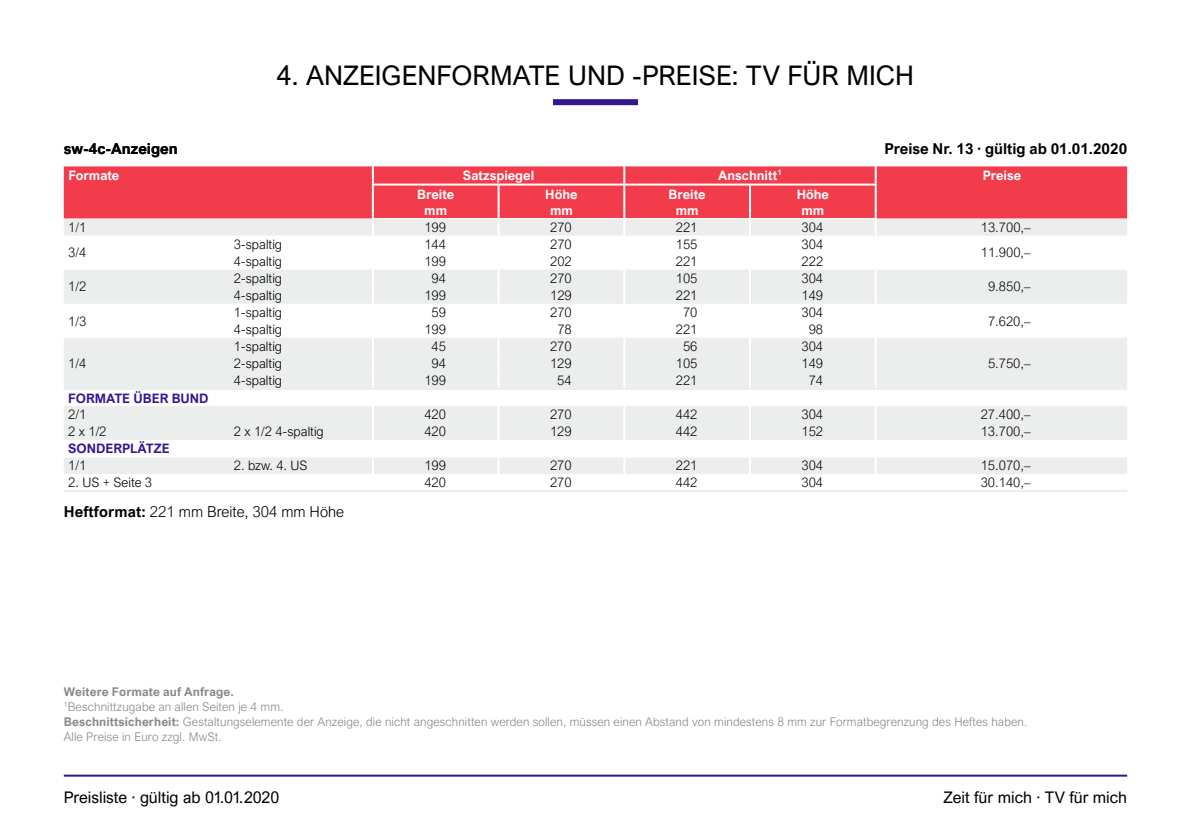
<style>
.page{position:relative;width:1191px;height:840px;background:#fff}
.page>*{position:absolute;margin:0;border:0;box-sizing:border-box;transform-origin:0 0}
.t1{font:27px "Arial Nova";color:#000}
.t2{font:16px "Arial Nova";color:#000}
.t3{font:700 15px "Arial Nova";color:#000}
.t4{font:300 15px "Arial Nova";color:#000}
.t5{font:300 13px "Arial Nova";color:#000}
.t6{font:700 13px/15.6px "Arial Nova";color:#fff;text-align:center}
.t7{font:700 13px "Arial Nova";color:#341692}
.t8{font:300 12px/15px "Arial Nova";letter-spacing:.01em;color:#87888a}
.s1{font-weight:700}
</style>
<div class="page">
<hr style="left:64px;top:774px;width:1063px;height:2px;background:#341692">
<div style="left:64px;top:166px;width:1063px;height:52px;background:#f23c4c"></div>
<svg style="left:372px;top:166px;width:2px;height:17px"></svg>
<svg style="left:623px;top:166px;width:2px;height:17px"></svg>
<svg style="left:874px;top:166px;width:2px;height:17px"></svg>
<hr style="left:372px;top:183px;width:126px;height:2px;background:#fff">
<hr style="left:372px;top:185px;width:2px;height:33px;background:#fff">
<hr style="left:498px;top:183px;width:126px;height:2px;background:#fff">
<hr style="left:497px;top:185px;width:2px;height:33px;background:#fff">
<hr style="left:624px;top:183px;width:126px;height:2px;background:#fff">
<hr style="left:623px;top:185px;width:2px;height:33px;background:#fff">
<hr style="left:750px;top:183px;width:126px;height:2px;background:#fff">
<hr style="left:749px;top:185px;width:2px;height:33px;background:#fff">
<hr style="left:874px;top:185px;width:2px;height:33px;background:#fff">
<svg style="left:64px;top:218px;width:1063px;height:256px"></svg>
<hr style="left:374px;top:218px;width:124px;height:1px;background:#fff">
<hr style="left:498px;top:218px;width:126px;height:1px;background:#fff">
<hr style="left:624px;top:218px;width:126px;height:1px;background:#fff">
<hr style="left:750px;top:218px;width:124px;height:1px;background:#fff">
<hr style="left:64px;top:456px;width:170px;height:1px;background:#fff">
<hr style="left:234px;top:456px;width:139px;height:1px;background:#fff">
<hr style="left:373px;top:456px;width:125px;height:1px;background:#fff">
<hr style="left:498px;top:456px;width:126px;height:1px;background:#fff">
<hr style="left:624px;top:456px;width:126px;height:1px;background:#fff">
<hr style="left:750px;top:456px;width:125px;height:1px;background:#fff">
<hr style="left:875px;top:456px;width:252px;height:1px;background:#fff">
<hr style="left:64px;top:387px;width:170px;height:2px;background:#eceded">
<hr style="left:234px;top:387px;width:139px;height:2px;background:#eceded">
<hr style="left:373px;top:387px;width:125px;height:2px;background:#eceded">
<hr style="left:498px;top:387px;width:126px;height:2px;background:#eceded">
<hr style="left:624px;top:387px;width:126px;height:2px;background:#eceded">
<hr style="left:750px;top:387px;width:125px;height:2px;background:#eceded">
<hr style="left:875px;top:387px;width:252px;height:2px;background:#eceded">
<hr style="left:64px;top:490px;width:170px;height:2px;background:#eceded">
<hr style="left:234px;top:490px;width:139px;height:2px;background:#eceded">
<hr style="left:373px;top:490px;width:125px;height:2px;background:#eceded">
<hr style="left:498px;top:490px;width:126px;height:2px;background:#eceded">
<hr style="left:624px;top:490px;width:126px;height:2px;background:#eceded">
<hr style="left:750px;top:490px;width:125px;height:2px;background:#eceded">
<hr style="left:875px;top:490px;width:252px;height:2px;background:#eceded">
<div style="left:553px;top:99px;width:85px;height:6px;background:#341692"></div>
<h1 class="t1" style="left:277px;top:60px;width:638px">4. ANZEIGENFORMATE UND -PREISE: TV FÜR MICH</h1>
<p class="t3" style="left:64px;top:140px;width:115px">sw-4c-Anzeigen</p>
<p class="t3" style="left:884px;top:140px;width:244px">Preise Nr. 13 · gültig ab 01.01.2020</p>
<p class="t6" style="left:68px;top:167px;width:52px">Formate</p>
<p class="t6" style="left:463px;top:167px;width:73px">Satzspiegel</p>
<p class="t6" style="left:718px;top:167px;width:65px">Anschnitt<sup>1</sup></p>
<p class="t6" style="left:982px;top:167px;width:40px">Preise</p>
<p class="t6" style="left:417px;top:186px;width:39px">Breite mm</p>
<p class="t6" style="left:545px;top:186px;width:34px">Höhe mm</p>
<p class="t6" style="left:668px;top:186px;width:39px">Breite mm</p>
<p class="t6" style="left:796px;top:186px;width:34px">Höhe mm</p>
<p class="t5" style="left:68px;top:220px;width:20px">1/1</p>
<p class="t5" style="left:424px;top:220px;width:23px">199</p>
<p class="t5" style="left:550px;top:220px;width:23px">270</p>
<p class="t5" style="left:676px;top:220px;width:23px">221</p>
<p class="t5" style="left:801px;top:220px;width:23px">304</p>
<p class="t5" style="left:980px;top:220px;width:51px">13.700,–</p>
<p class="t5" style="left:68px;top:245px;width:20px">3/4</p>
<p class="t5" style="left:234px;top:237px;width:50px">3-spaltig</p>
<p class="t5" style="left:424px;top:237px;width:23px">144</p>
<p class="t5" style="left:550px;top:237px;width:23px">270</p>
<p class="t5" style="left:676px;top:237px;width:23px">155</p>
<p class="t5" style="left:801px;top:237px;width:23px">304</p>
<p class="t5" style="left:980px;top:245px;width:51px">11.900,–</p>
<p class="t5" style="left:234px;top:254px;width:50px">4-spaltig</p>
<p class="t5" style="left:424px;top:254px;width:23px">199</p>
<p class="t5" style="left:550px;top:254px;width:23px">202</p>
<p class="t5" style="left:676px;top:254px;width:23px">221</p>
<p class="t5" style="left:801px;top:254px;width:23px">222</p>
<p class="t5" style="left:68px;top:279px;width:20px">1/2</p>
<p class="t5" style="left:68px;top:313px;width:20px">1/3</p>
<p class="t5" style="left:68px;top:355px;width:20px">1/4</p>
<p class="t5" style="left:234px;top:271px;width:50px">2-spaltig</p>
<p class="t5" style="left:431px;top:271px;width:16px">94</p>
<p class="t5" style="left:550px;top:271px;width:23px">270</p>
<p class="t5" style="left:676px;top:271px;width:23px">105</p>
<p class="t5" style="left:801px;top:271px;width:23px">304</p>
<p class="t5" style="left:234px;top:288px;width:50px">4-spaltig</p>
<p class="t5" style="left:424px;top:288px;width:23px">199</p>
<p class="t5" style="left:550px;top:288px;width:23px">129</p>
<p class="t5" style="left:676px;top:288px;width:23px">221</p>
<p class="t5" style="left:801px;top:288px;width:23px">149</p>
<p class="t5" style="left:234px;top:305px;width:50px">1-spaltig</p>
<p class="t5" style="left:431px;top:305px;width:16px">59</p>
<p class="t5" style="left:550px;top:305px;width:23px">270</p>
<p class="t5" style="left:683px;top:305px;width:16px">70</p>
<p class="t5" style="left:801px;top:305px;width:23px">304</p>
<p class="t5" style="left:234px;top:322px;width:50px">4-spaltig</p>
<p class="t5" style="left:424px;top:322px;width:23px">199</p>
<p class="t5" style="left:557px;top:322px;width:16px">78</p>
<p class="t5" style="left:676px;top:322px;width:23px">221</p>
<p class="t5" style="left:808px;top:322px;width:16px">98</p>
<p class="t5" style="left:988px;top:279px;width:44px">9.850,–</p>
<p class="t5" style="left:988px;top:313px;width:44px">7.620,–</p>
<p class="t5" style="left:234px;top:339px;width:50px">1-spaltig</p>
<p class="t5" style="left:431px;top:339px;width:16px">45</p>
<p class="t5" style="left:550px;top:339px;width:23px">270</p>
<p class="t5" style="left:683px;top:339px;width:16px">56</p>
<p class="t5" style="left:801px;top:339px;width:23px">304</p>
<p class="t5" style="left:234px;top:356px;width:50px">2-spaltig</p>
<p class="t5" style="left:431px;top:356px;width:16px">94</p>
<p class="t5" style="left:550px;top:356px;width:23px">129</p>
<p class="t5" style="left:676px;top:356px;width:23px">105</p>
<p class="t5" style="left:801px;top:356px;width:23px">149</p>
<p class="t5" style="left:988px;top:355px;width:44px">5.750,–</p>
<p class="t5" style="left:234px;top:372px;width:50px">4-spaltig</p>
<p class="t5" style="left:424px;top:372px;width:23px">199</p>
<p class="t5" style="left:557px;top:372px;width:16px">54</p>
<p class="t5" style="left:676px;top:372px;width:23px">221</p>
<p class="t5" style="left:808px;top:372px;width:16px">74</p>
<p class="t7" style="left:68px;top:390px;width:142px">FORMATE ÜBER BUND</p>
<p class="t5" style="left:68px;top:407px;width:20px">2/1</p>
<p class="t5" style="left:424px;top:407px;width:23px">420</p>
<p class="t5" style="left:550px;top:407px;width:23px">270</p>
<p class="t5" style="left:676px;top:407px;width:23px">442</p>
<p class="t5" style="left:801px;top:407px;width:23px">304</p>
<p class="t5" style="left:980px;top:407px;width:51px">27.400,–</p>
<p class="t5" style="left:68px;top:424px;width:40px">2 x 1/2</p>
<p class="t5" style="left:234px;top:424px;width:91px">2 x 1/2 4-spaltig</p>
<p class="t5" style="left:424px;top:424px;width:23px">420</p>
<p class="t5" style="left:550px;top:424px;width:23px">129</p>
<p class="t5" style="left:676px;top:424px;width:23px">442</p>
<p class="t5" style="left:801px;top:424px;width:23px">152</p>
<p class="t5" style="left:980px;top:424px;width:51px">13.700,–</p>
<p class="t7" style="left:68px;top:440px;width:103px">SONDERPLÄTZE</p>
<p class="t5" style="left:68px;top:458px;width:20px">1/1</p>
<p class="t5" style="left:234px;top:458px;width:75px">2. bzw. 4. US</p>
<p class="t5" style="left:424px;top:458px;width:23px">199</p>
<p class="t5" style="left:550px;top:458px;width:23px">270</p>
<p class="t5" style="left:676px;top:458px;width:23px">221</p>
<p class="t5" style="left:801px;top:458px;width:23px">304</p>
<p class="t5" style="left:980px;top:458px;width:51px">15.070,–</p>
<p class="t5" style="left:68px;top:474px;width:85px">2. US + Seite 3</p>
<p class="t5" style="left:424px;top:474px;width:23px">420</p>
<p class="t5" style="left:550px;top:474px;width:23px">270</p>
<p class="t5" style="left:676px;top:474px;width:23px">442</p>
<p class="t5" style="left:801px;top:474px;width:23px">304</p>
<p class="t5" style="left:980px;top:474px;width:51px">30.140,–</p>
<p class="t4" style="left:64px;top:503px;width:282px"><span class="s1">Heftformat:</span> 221 mm Breite, 304 mm Höhe</p>
<p class="t8" style="left:64px;top:683px;width:965px"><span class="s1">Weitere Formate auf Anfrage.<br></span><sup>1</sup>Beschnittzugabe an allen Seiten je 4 mm.<br><span class="s1">Beschnittsicherheit:</span> Gestaltungselemente der Anzeige, die nicht angeschnitten werden sollen, müssen einen Abstand von mindestens 8 mm zur Formatbegrenzung des Heftes haben.<br>Alle Preise in Euro zzgl. MwSt.</p>
<p class="t2" style="left:64px;top:787px;width:217px">Preisliste · gültig ab 01.01.2020</p>
<p class="t2" style="left:943px;top:787px;width:185px">Zeit für mich · TV für mich</p>
</div>
